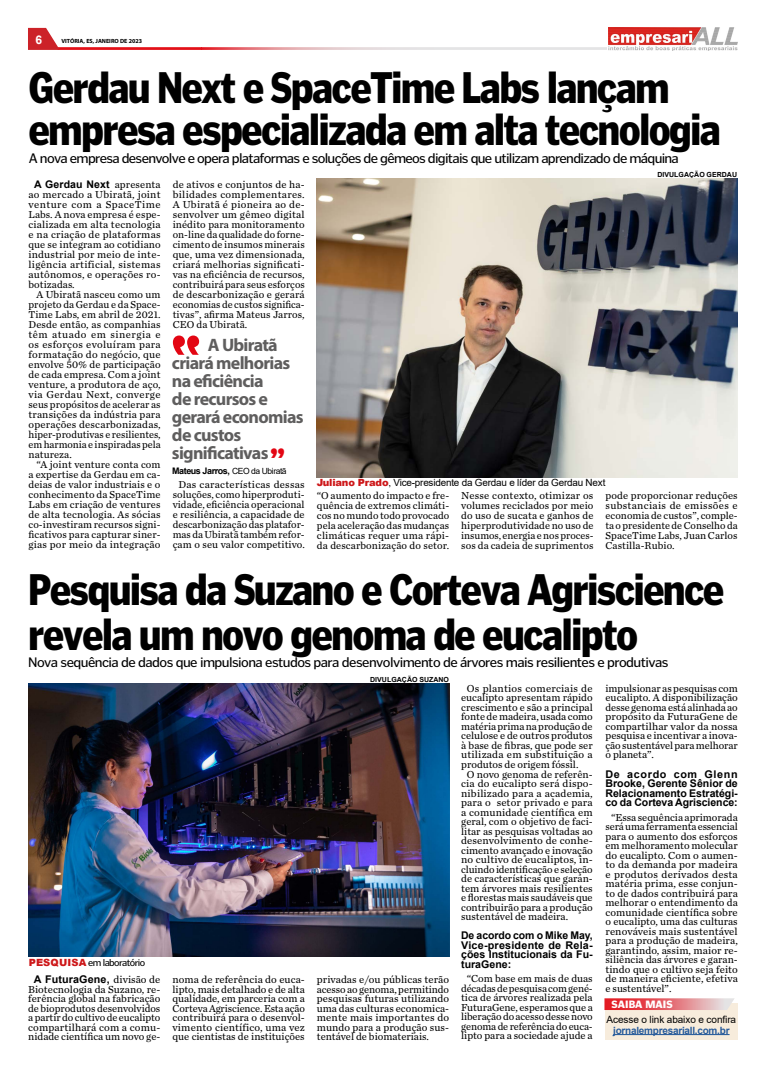
<style>
.page{position:relative;width:766px;height:1078px;background:#fff}
.page>*{position:absolute;margin:0;border:0;box-sizing:border-box;transform-origin:0 0}
.t1{font:900 43.7px/45px "Poynter Gothic Text";letter-spacing:-.05em;color:#000;scale:.85 1}
.t2{font:700 condensed 30px "Poynter Agate";color:#e30613}
.t3{font:700 18px/18px "Myriad Pro";letter-spacing:-.04em;color:#5f5e5e}
.t4{font:14px "Poynter Gothic Text";letter-spacing:-.04em;color:#000}
.t5{font:700 12px "Arial";color:#fff}
.t6{font:10.6px/9.5px "Chronicle Text G2";color:#000;text-align:justify}
.t7{font:700 10.6px/9.5px "Arial";color:#000;text-align:justify}
.t8{font:10.6px "Chronicle Text G2";letter-spacing:.02em;color:#000}
.t9{font:10.5px/10px "Chronicle Text G2";letter-spacing:.01em;color:#000;text-align:justify}
.t10{font:700 10.5px "Arial";letter-spacing:.01em;color:#000}
.t11{font:900 10.5px "Poynter Gothic Text";color:#fff}
.t12{font:10px "Arial";letter-spacing:-.01em;color:#000}
.t13{font:700 10px "Arial";letter-spacing:-.025em;color:#275b9b}
.t14{font:9.9px "Arial";letter-spacing:-.02em;color:#000}
.t15{font:9.9px "Poynter Gothic Text";letter-spacing:-.06em;color:#000}
.t16{font:700 9px "Arial";letter-spacing:-.05em;color:#000}
.t17{font:700 7px "Arial";letter-spacing:.005em;color:#000}
.t18{font:700 6px "Myriad Pro";color:#000}
.s1{font-family:"Chronicle Text G2";font-weight:400}
.s2{font-weight:400;font-size:8.5px}
.s3{font-weight:900;color:#cd1719}
.s4{font-family:"Arial";font-weight:900;color:#cd1719}
</style>
<div class="page">
<img style="left:28px;top:683px;width:421px;height:272px">
<svg style="left:28px;top:28px;width:579px;height:22px"></svg>
<img style="left:608px;top:28px;width:129px;height:23px">
<img style="left:316px;top:178px;width:421px;height:299px">
<div style="left:605px;top:1002px;width:132px;height:36px;background:#f7ecdc"></div>
<hr style="left:613px;top:1033px;width:116px;height:1px;background:#275b9b">
<svg style="left:604px;top:998px;width:130px;height:11px"></svg>
<p class="t5" style="left:32px;top:31px;width:11px">46</p>
<p class="t18" style="left:61px;top:37px;width:82px">VITÓRIA, ES, JANEIRO DE 2023</p>
<h1 class="t1" style="left:28px;top:66px;width:816px;line-height:42px">Gerdau Next e SpaceTime Labs lançam empresa especializada em alta tecnologia</h1>
<p class="t17" style="left:657px;top:169px;width:81px">DIVULGAÇÃO GERDAU</p>
<h3 class="t4" style="left:29px;top:150px;width:651px">A nova empresa desenvolve e opera plataformas e soluções de gêmeos digitais que utilizam aprendizado de máquina</h3>
<p class="t10" style="left:34px;top:176px;width:128px">A Gerdau Next <span class="s1">apresenta</span></p>
<p class="t9" style="left:28px;top:188px;width:134px">ao mercado a Ubiratã, joint venture com a SpaceTime Labs. A nova empresa é espe&shy;cializada em alta tecnologia e na criação de plataformas que se integram ao cotidiano industrial por meio de inte&shy;ligência artificial, sistemas autônomos, e operações ro&shy;botizadas.</p>
<p class="t9" style="left:28px;top:288px;width:134px;text-indent:8px">A Ubiratã nasceu como um projeto da Gerdau e da Space-Time Labs, em abril de 2021.<br>Desde então, as companhias têm atuado em sinergia e os esforços evoluíram para formatação do negócio, que envolve 50% de participação de cada empresa. Com a joint venture, a produtora de aço, via Gerdau Next, converge seus propósitos de acelerar as transições da indústria para operações descarbonizadas, hiper-produtivas e resilientes, em harmonia e inspiradas pela natureza.</p>
<p class="t9" style="left:28px;top:458px;width:134px;text-indent:8px">“A joint venture conta com a expertise da Gerdau em ca&shy;deias de valor industriais e o conhecimento da SpaceTime Labs em criação de ventures de alta tecnologia. As sócias co-investiram recursos signi&shy;ficativos para capturar siner&shy;gias por meio da integração</p>
<p class="t9" style="left:173px;top:178px;width:133px">de ativos e conjuntos de ha&shy;bilidades complementares.<br>A Ubiratã é pioneira ao de&shy;senvolver um gêmeo digital inédito para monitoramento on-line da qualidade do forne&shy;cimento de insumos minerais que, uma vez dimensionada, criará melhorias significati&shy;vas na eficiência de recursos, contribuirá para seus esforços de descarbonização e gerará economias de custos significa&shy;tivas”, afirma Mateus Jarros, CEO da Ubiratã.</p>
<h3 class="t3" style="left:172px;top:335px;width:133px;text-indent:36px">A Ubiratã criará melhorias na eficiência<br>de recursos e gerará economias de custos significativas</h3>
<p class="t16" style="left:172px;top:464px;width:116px">Mateus Jarros, <span class="s2">CEO da Ubiratã</span></p>
<h2 class="t2" style="left:270px;top:442px;width:16px">”</h2>
<p class="t14" style="left:316px;top:475px;width:290px"><span class="s3">Juliano Prado</span>, Vice-presidente da Gerdau e líder da Gerdau Next</p>
<p class="t9" style="left:173px;top:478px;width:133px;text-align:center">Das características dessas soluções, como hiperproduti&shy;vidade, eficiência operacional e resiliência, a capacidade de descarbonização das platafor&shy;mas da Ubiratã também refor&shy;çam o seu valor competitivo.</p>
<p class="t9" style="left:317px;top:489px;width:134px">“O aumento do impacto e fre&shy;quência de extremos climáti&shy;cos no mundo todo provocado pela aceleração das mudanças climáticas requer uma rápi&shy;da descarbonização do setor.</p>
<p class="t9" style="left:461px;top:489px;width:134px">Nesse contexto, otimizar os volumes reciclados por meio do uso de sucata e ganhos de hiperprodutividade no uso de insumos, energia e nos proces&shy;sos da cadeia de suprimentos</p>
<p class="t9" style="left:605px;top:489px;width:134px">pode proporcionar reduções substanciais de emissões e economia de custos”, comple&shy;ta o presidente de Conselho da SpaceTime Labs, Juan Carlos Castilla-Rubio.</p>
<h1 class="t1" style="left:28px;top:566px;width:820px">Pesquisa da Suzano e Corteva Agriscience revela um novo genoma de eucalipto</h1>
<h3 class="t4" style="left:28px;top:654px;width:641px">Nova sequência de dados que impulsiona estudos para desenvolvimento de árvores mais resilientes e produtivas</h3>
<p class="t15" style="left:29px;top:957px;width:118px"><span class="s4">PESQUISA</span> em laboratório</p>
<p class="t17" style="left:370px;top:674px;width:80px">DIVULGAÇÃO SUZANO</p>
<p class="t7" style="left:34px;top:974px;width:128px">A FuturaGene, <span class="s1">divisão de</span></p>
<p class="t6" style="left:28px;top:983px;width:134px">Biotecnologia da Suzano, re&shy;ferência global na fabricação de bioprodutos desenvolvidos a partir do cultivo de eucalipto compartilhará com a comu&shy;nidade científica um novo ge-</p>
<p class="t6" style="left:172px;top:974px;width:134px">noma de referência do euca&shy;lipto, mais detalhado e de alta qualidade, em parceria com a Corteva Agriscience. Esta ação contribuirá para o desenvol&shy;vimento científico, uma vez que cientistas de instituições</p>
<p class="t6" style="left:317px;top:974px;width:134px">privadas e/ou públicas terão acesso ao genoma, permitindo pesquisas futuras utilizando uma das culturas economica&shy;mente mais importantes do mundo para a produção sus&shy;tentável de biomateriais.</p>
<p class="t8" style="left:466px;top:680px;width:127px">Os plantios comerciais de</p>
<p class="t6" style="left:461px;top:692px;width:133px">eucalipto apresentam rápido</p>
<p class="t6" style="left:461px;top:702px;width:133px">crescimento e são a principal</p>
<p class="t6" style="left:461px;top:711px;width:133px">fonte de madeira, usada como</p>
<p class="t6" style="left:461px;top:721px;width:133px">matéria prima na produção de</p>
<p class="t6" style="left:461px;top:730px;width:133px">celulose e de outros produtos</p>
<p class="t6" style="left:461px;top:740px;width:133px">à base de fibras, que pode ser</p>
<p class="t8" style="left:461px;top:746px;width:133px">utilizada em substituição a</p>
<p class="t6" style="left:461px;top:759px;width:119px">produtos de origem fóssil.</p>
<p class="t6" style="left:466px;top:768px;width:127px">O novo genoma de referên-</p>
<p class="t6" style="left:461px;top:778px;width:133px">cia do eucalipto será dispo-</p>
<p class="t6" style="left:461px;top:787px;width:133px">nibilizado para a academia,</p>
<p class="t6" style="left:461px;top:797px;width:133px">para o setor privado e para</p>
<p class="t6" style="left:461px;top:806px;width:133px">a comunidade científica em</p>
<p class="t6" style="left:461px;top:816px;width:133px">geral, com o objetivo de faci-</p>
<p class="t6" style="left:461px;top:825px;width:133px">litar as pesquisas voltadas ao</p>
<p class="t6" style="left:461px;top:835px;width:133px">desenvolvimento de conhe-</p>
<p class="t6" style="left:461px;top:844px;width:133px">cimento avançado e inovação</p>
<p class="t6" style="left:461px;top:854px;width:133px">no cultivo de eucaliptos, in-</p>
<p class="t6" style="left:461px;top:863px;width:133px">cluindo identificação e seleção</p>
<p class="t6" style="left:461px;top:873px;width:133px">de características que garan-</p>
<p class="t6" style="left:461px;top:882px;width:133px">tem árvores mais resilientes</p>
<p class="t6" style="left:461px;top:892px;width:133px">e florestas mais saudáveis que</p>
<p class="t6" style="left:461px;top:901px;width:133px">contribuirão para a produção</p>
<p class="t6" style="left:461px;top:911px;width:108px">sustentável de madeira.</p>
<p class="t7" style="left:461px;top:930px;width:133px">De acordo com o Mike May, Vice-presidente de Rela&shy;ções Institucionais da Fu&shy;turaGene:</p>
<p class="t6" style="left:461px;top:973px;width:133px;text-align:center">“Com base em mais de duas décadas de pesquisa com gené&shy;tica de árvores realizada pela<br>FuturaGene, esperamos que a liberação do acesso desse novo genoma de referência do euca&shy;lipto para a sociedade ajude a</p>
<p class="t6" style="left:605px;top:683px;width:134px">impulsionar as pesquisas com eucalipto. A disponibilização desse genoma está alinhada ao propósito da FuturaGene de compartilhar valor da nossa pesquisa e incentivar a inova&shy;ção sustentável para melhorar o planeta”.</p>
<p class="t7" style="left:605px;top:769px;width:134px">De acordo com Glenn Brooke, Gerente Sênior de Relacionamento Estratégi&shy;co da Corteva Agriscience:</p>
<p class="t6" style="left:605px;top:811px;width:134px;text-indent:6px">“Essa sequência aprimorada será uma ferramenta essencial para o aumento dos esforços em melhoramento molecular do eucalipto. Com o aumen&shy;to da demanda por madeira e produtos derivados desta matéria prima, esse conjun&shy;to de dados contribuirá para melhorar o entendimento da comunidade científica sobre o eucalipto, uma das culturas renováveis mais sustentável para a produção de madeira, garantindo, assim, maior re&shy;siliência das árvores e garan&shy;tindo que o cultivo seja feito de maneira eficiente, efetiva e sustentável”.</p>
<p class="t11" style="left:611px;top:997px;width:62px">SAIBA MAIS</p>
<p class="t12" style="left:606px;top:1012px;width:131px">Acesse o link abaixo e confira</p>
<p class="t13" style="left:613px;top:1022px;width:118px">jornalempresariall.com.br</p>
</div>
